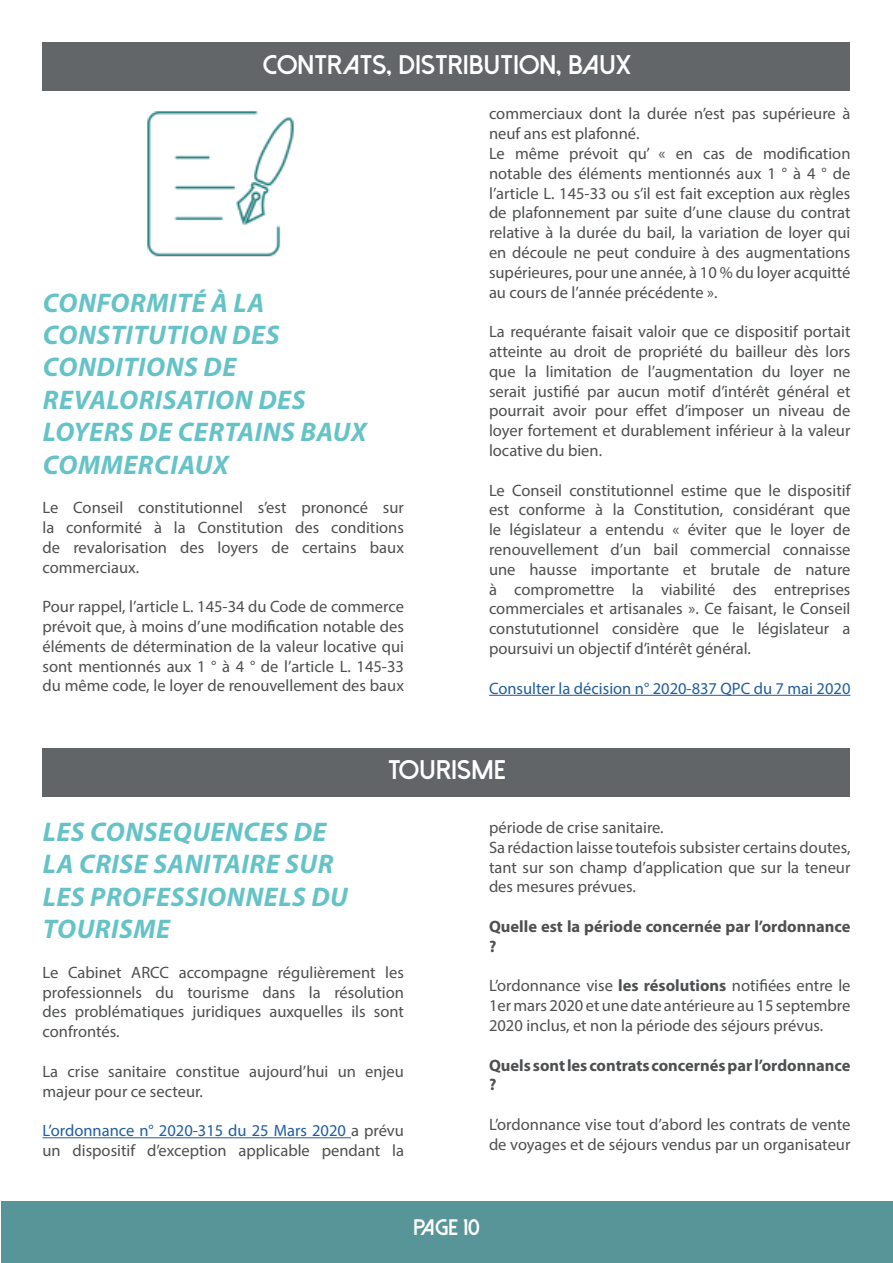
<style>
.page{position:relative;width:893px;height:1263px;background:#fff}
.page>*{position:absolute;margin:0;border:0;box-sizing:border-box;transform-origin:0 0}
.t1{font:italic 700 27px/32.4px "Myriad Pro";letter-spacing:.02em;color:#65c3c8}
.t2{font:800 27px "Dolce Vita";color:#fff}
.t3{font:800 22.5px "Dolce Vita";color:#fff}
.t4{font:16.5px/19.8px "Myriad Pro";color:#4d4f51;text-align:justify}
.t5{font:700 16.5px/19.8px "Myriad Pro";color:#4d4f51}
.t6{font:16.5px "Myriad Pro";color:#215e9e}
.s1{color:#215e9e}
.s2{font-weight:700}
</style>
<div class="page">
<div style="left:1px;top:1201px;width:892px;height:62px;background:#589598"></div>
<div style="left:43px;top:748px;width:807px;height:49px;background:#626568"></div>
<hr style="left:43px;top:1137px;width:308px;height:1px;background:#215e9e">
<div style="left:43px;top:43px;width:807px;height:48px;background:#626668"></div>
<img style="left:147px;top:111px;width:147px;height:146px">
<hr style="left:489px;top:695px;width:361px;height:1px;background:#215e9e">
<h1 class="t2" style="left:263px;top:51px;width:370px">CONTRATS, DISTRIBUTION, BAUX</h1>
<h1 class="t1" style="left:43px;top:285px;width:325px">CONFORMITÉ À LA<br>CONSTITUTION DES<br>CONDITIONS DE<br>REVALORISATION DES<br>LOYERS DE CERTAINS BAUX<br>COMMERCIAUX</h1>
<p class="t4" style="left:43px;top:497px;width:363px">Le Conseil constitutionnel s’est prononcé sur la conformité à la Constitution des conditions de revalorisation des loyers de certains baux commerciaux.</p>
<p class="t4" style="left:43px;top:596px;width:363px">Pour rappel, l’article L. 145-34 du Code de commerce prévoit que, à moins d’une modification notable des éléments de détermination de la valeur locative qui sont mentionnés aux 1 ° à 4 ° de l’article L. 145-33 du même code, le loyer de renouvellement des baux</p>
<p class="t4" style="left:489px;top:104px;width:363px;text-align:left">commerciaux dont la durée n’est pas supérieure à neuf ans est plafonné.<br>Le même prévoit qu’ « en cas de modification notable des éléments mentionnés aux 1 ° à 4 ° de l’article L. 145-33 ou s’il est fait exception aux règles de plafonnement par suite d’une clause du contrat relative à la durée du bail, la variation de loyer qui en découle ne peut conduire à des augmentations supérieures, pour une année, à 10 % du loyer acquitté au cours de l’année précédente ».</p>
<p class="t4" style="left:489px;top:321px;width:363px">La requérante faisait valoir que ce dispositif portait atteinte au droit de propriété du bailleur dès lors que la limitation de l’augmentation du loyer ne serait justifié par aucun motif d’intérêt général et pourrait avoir pour effet d’imposer un niveau de loyer fortement et durablement inférieur à la valeur locative du bien.</p>
<p class="t4" style="left:489px;top:480px;width:363px">Le Conseil constitutionnel estime que le dispositif est conforme à la Constitution, considérant que le législateur a entendu « éviter que le loyer de renouvellement d’un bail commercial connaisse une hausse importante et brutale de nature à compromettre la viabilité des entreprises commerciales et artisanales ». Ce faisant, le Conseil constututionnel considère que le législateur a poursuivi un objectif d’intérêt général.</p>
<p class="t6" style="left:489px;top:678px;width:363px">Consulter la décision n° 2020-837 QPC du 7 mai 2020</p>
<h1 class="t2" style="left:388px;top:756px;width:119px">TOURISME</h1>
<h1 class="t1" style="left:43px;top:815px;width:307px">LES CONSEQUENCES DE<br>LA CRISE SANITAIRE SUR<br>LES PROFESSIONNELS DU<br>TOURISME</h1>
<p class="t4" style="left:43px;top:962px;width:363px">Le Cabinet ARCC accompagne régulièrement les professionnels du tourisme dans la résolution des problématiques juridiques auxquelles ils sont confrontés.</p>
<p class="t4" style="left:43px;top:1061px;width:363px">La crise sanitaire constitue aujourd’hui un enjeu majeur pour ce secteur.</p>
<p class="t4" style="left:43px;top:1120px;width:363px"><span class="s1">L’ordonnance n° 2020-315 du 25 Mars 2020</span> a prévu un dispositif d’exception applicable pendant la</p>
<p class="t4" style="left:489px;top:817px;width:363px;text-align:left">période de crise sanitaire.<br>Sa rédaction laisse toutefois subsister certains doutes, tant sur son champ d’application que sur la teneur des mesures prévues.</p>
<p class="t5" style="left:489px;top:917px;width:363px">Quelle est la période concernée par l’ordonnance ?</p>
<p class="t4" style="left:489px;top:976px;width:363px">L’ordonnance vise <span class="s2">les résolutions</span> notifiées entre le 1er mars 2020 et une date antérieure au 15 septembre 2020 inclus, et non la période des séjours prévus.</p>
<p class="t5" style="left:489px;top:1055px;width:363px">Quels sont les contrats concernés par l’ordonnance ?</p>
<p class="t4" style="left:489px;top:1114px;width:363px">L’ordonnance vise tout d’abord les contrats de vente de voyages et de séjours vendus par un organisateur</p>
<h2 class="t3" style="left:413px;top:1216px;width:68px">PAGE 10</h2>
</div>
